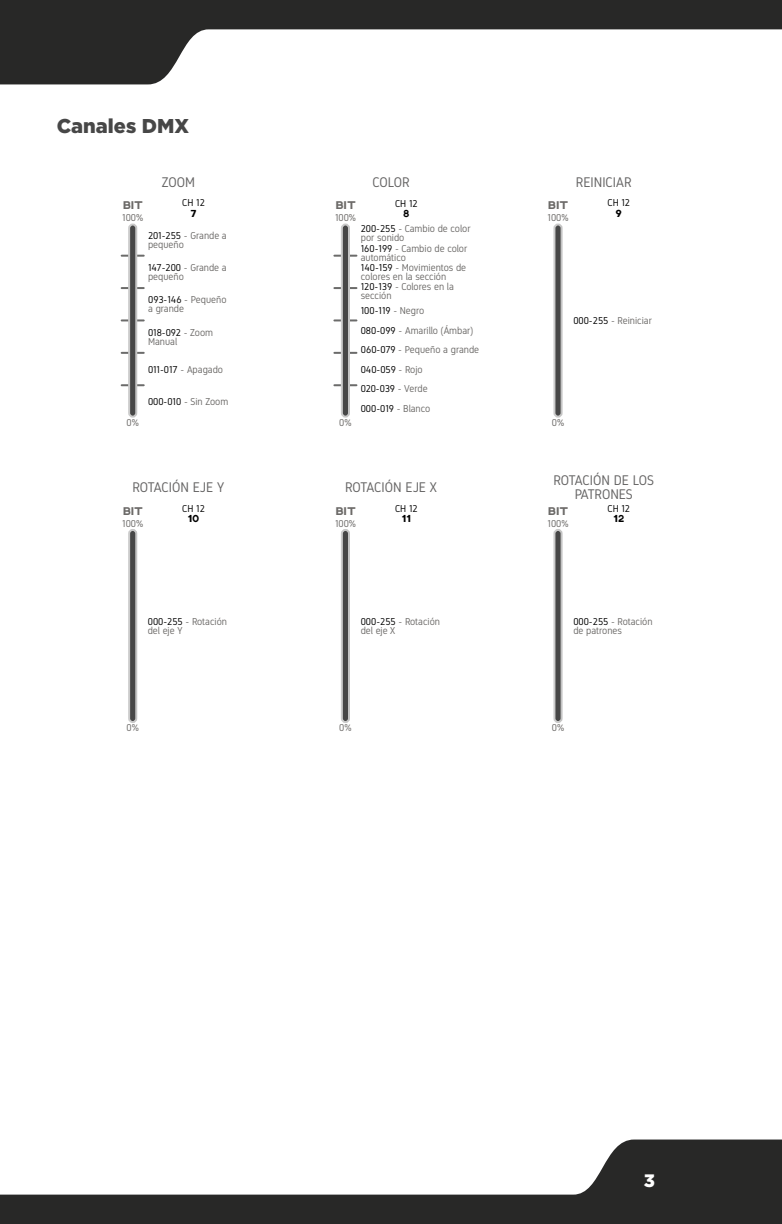
<style>
.page{position:relative;width:782px;height:1224px;background:#fff}
.page>*{position:absolute;margin:0;border:0;box-sizing:border-box;transform-origin:0 0}
.t1{font:900 20px "Gotham";color:#474747}
.t2{font:900 18px "Gotham";color:#fff}
.t3{font:14px/14px "Gidole";color:#646363;text-align:center}
.t4{font:12px "Axis";color:#6c6a68}
.t5{font:10px/9px "Gidole";color:#6c6a68}
.t6{font:10px "Gidole";color:#000}
.t7{font:10px "Axis";color:#000}
.s1{color:#000}
.s2{color:#6c6a68}
</style>
<div class="page">
<svg style="left:0;top:1140px;width:782px;height:84px"></svg>
<svg style="left:0;top:0;width:782px;height:84px"></svg>
<hr style="left:122px;top:384px;width:22px;height:2px;background:#6b6b6a">
<hr style="left:334px;top:384px;width:22px;height:2px;background:#6b6b6a">
<hr style="left:122px;top:352px;width:22px;height:2px;background:#6b6b6a">
<hr style="left:334px;top:352px;width:22px;height:2px;background:#6b6b6a">
<hr style="left:122px;top:319px;width:22px;height:2px;background:#6b6b6a">
<hr style="left:334px;top:319px;width:22px;height:2px;background:#6b6b6a">
<hr style="left:122px;top:287px;width:22px;height:2px;background:#6b6b6a">
<hr style="left:334px;top:287px;width:22px;height:2px;background:#6b6b6a">
<hr style="left:122px;top:255px;width:22px;height:2px;background:#6b6b6a">
<hr style="left:334px;top:255px;width:22px;height:2px;background:#6b6b6a">
<div style="left:129px;top:225px;width:7px;height:192px;background:#474747;border-radius:4px"></div>
<div style="left:128px;top:224px;width:9px;height:194px;border:2px solid #fff;border-radius:4px"></div>
<div style="left:129px;top:530px;width:7px;height:192px;background:#474747;border-radius:4px"></div>
<div style="left:128px;top:529px;width:9px;height:194px;border:2px solid #fff;border-radius:4px"></div>
<div style="left:342px;top:225px;width:7px;height:192px;background:#474747;border-radius:4px"></div>
<div style="left:341px;top:224px;width:9px;height:194px;border:2px solid #fff;border-radius:4px"></div>
<div style="left:342px;top:530px;width:7px;height:192px;background:#474747;border-radius:4px"></div>
<div style="left:341px;top:529px;width:9px;height:194px;border:2px solid #fff;border-radius:4px"></div>
<div style="left:554px;top:225px;width:7px;height:192px;background:#474747;border-radius:4px"></div>
<div style="left:553px;top:224px;width:9px;height:194px;border:2px solid #fff;border-radius:4px"></div>
<div style="left:554px;top:530px;width:7px;height:192px;background:#474747;border-radius:4px"></div>
<div style="left:553px;top:529px;width:9px;height:194px;border:2px solid #fff;border-radius:4px"></div>
<h1 class="t1" style="left:57px;top:115px;width:134px">Canales DMX</h1>
<h3 class="t3" style="left:162px;top:175px;width:35px">ZOOM</h3>
<h3 class="t3" style="left:372px;top:175px;width:39px">COLOR</h3>
<p class="t4" style="left:123px;top:198px;width:22px">BIT</p>
<p class="t5" style="left:122px;top:213px;width:23px">100%</p>
<p class="t6" style="left:182px;top:197px;width:24px">CH 12</p>
<p class="t7" style="left:190px;top:208px;width:8px">7</p>
<p class="t4" style="left:335px;top:198px;width:22px">BIT</p>
<p class="t5" style="left:335px;top:213px;width:23px">100%</p>
<p class="t6" style="left:395px;top:197px;width:24px">CH 12</p>
<p class="t7" style="left:403px;top:208px;width:7px">8</p>
<p class="t5" style="left:148px;top:231px;width:80px"><span class="s1">201-255</span> - Grande a pequeño</p>
<p class="t5" style="left:361px;top:224px;width:111px"><span class="s1">200-255</span> - Cambio de color por sonido</p>
<p class="t5" style="left:361px;top:244px;width:108px"><span class="s1">160-199</span> - Cambio de color automático</p>
<p class="t5" style="left:148px;top:263px;width:80px"><span class="s1">147-200</span> - Grande a pequeño</p>
<p class="t5" style="left:148px;top:295px;width:80px"><span class="s1">093-146</span> - Pequeño a grande</p>
<p class="t5" style="left:361px;top:263px;width:107px"><span class="s1">140-159</span> - Movimientos de colores en la sección</p>
<p class="t5" style="left:361px;top:282px;width:95px"><span class="s1">120-139</span> - Colores en la sección</p>
<p class="t6" style="left:361px;top:305px;width:65px">100-119 <span class="s2">- Negro</span></p>
<p class="t5" style="left:148px;top:328px;width:67px"><span class="s1">018-092</span> - Zoom<br>Manual</p>
<p class="t5" style="left:361px;top:326px;width:114px"><span class="s1">080-099</span> - Amarillo (Ámbar)</p>
<p class="t5" style="left:361px;top:345px;width:120px"><span class="s1">060-079</span> - Pequeño a grande</p>
<p class="t5" style="left:148px;top:365px;width:76px"><span class="s1">011-017</span> - Apagado</p>
<p class="t6" style="left:361px;top:363px;width:63px">040-059 <span class="s2">- Rojo</span></p>
<p class="t6" style="left:361px;top:383px;width:68px">020-039 <span class="s2">- Verde</span></p>
<p class="t5" style="left:148px;top:397px;width:82px"><span class="s1">000-010</span> - Sin Zoom</p>
<p class="t6" style="left:361px;top:402px;width:71px">000-019 <span class="s2">- Blanco</span></p>
<p class="t5" style="left:126px;top:418px;width:14px">0%</p>
<p class="t5" style="left:339px;top:418px;width:14px">0%</p>
<h3 class="t3" style="left:132px;top:480px;width:93px">ROTACIÓN EJE Y</h3>
<h3 class="t3" style="left:345px;top:480px;width:93px">ROTACIÓN EJE X</h3>
<p class="t4" style="left:123px;top:504px;width:22px">BIT</p>
<p class="t5" style="left:122px;top:519px;width:23px">100%</p>
<p class="t6" style="left:182px;top:502px;width:24px">CH 12</p>
<p class="t7" style="left:188px;top:513px;width:13px">10</p>
<p class="t4" style="left:335px;top:504px;width:22px">BIT</p>
<p class="t5" style="left:335px;top:519px;width:23px">100%</p>
<p class="t6" style="left:395px;top:503px;width:24px">CH 12</p>
<p class="t7" style="left:402px;top:513px;width:10px">11</p>
<p class="t5" style="left:148px;top:617px;width:81px"><span class="s1">000-255</span> - Rotación del eje Y</p>
<p class="t5" style="left:361px;top:617px;width:81px"><span class="s1">000-255</span> - Rotación del eje X</p>
<p class="t5" style="left:126px;top:723px;width:14px">0%</p>
<p class="t5" style="left:339px;top:723px;width:14px">0%</p>
<p class="t4" style="left:548px;top:198px;width:22px">BIT</p>
<p class="t5" style="left:547px;top:213px;width:23px">100%</p>
<h3 class="t3" style="left:576px;top:175px;width:57px">REINICIAR</h3>
<p class="t6" style="left:607px;top:197px;width:24px">CH 12</p>
<p class="t7" style="left:616px;top:208px;width:7px">9</p>
<p class="t5" style="left:573px;top:316px;width:80px"><span class="s1">000-255</span> - Reiniciar</p>
<p class="t5" style="left:552px;top:418px;width:14px">0%</p>
<h3 class="t3" style="left:553px;top:473px;width:102px">ROTACIÓN DE LOS<br>PATRONES</h3>
<p class="t4" style="left:548px;top:504px;width:22px">BIT</p>
<p class="t5" style="left:547px;top:519px;width:23px">100%</p>
<p class="t6" style="left:607px;top:502px;width:24px">CH 12</p>
<p class="t7" style="left:613px;top:513px;width:12px">12</p>
<p class="t5" style="left:573px;top:617px;width:81px"><span class="s1">000-255</span> - Rotación de patrones</p>
<p class="t5" style="left:552px;top:723px;width:14px">0%</p>
<h2 class="t2" style="left:644px;top:1171px;width:13px">3</h2>
</div>
